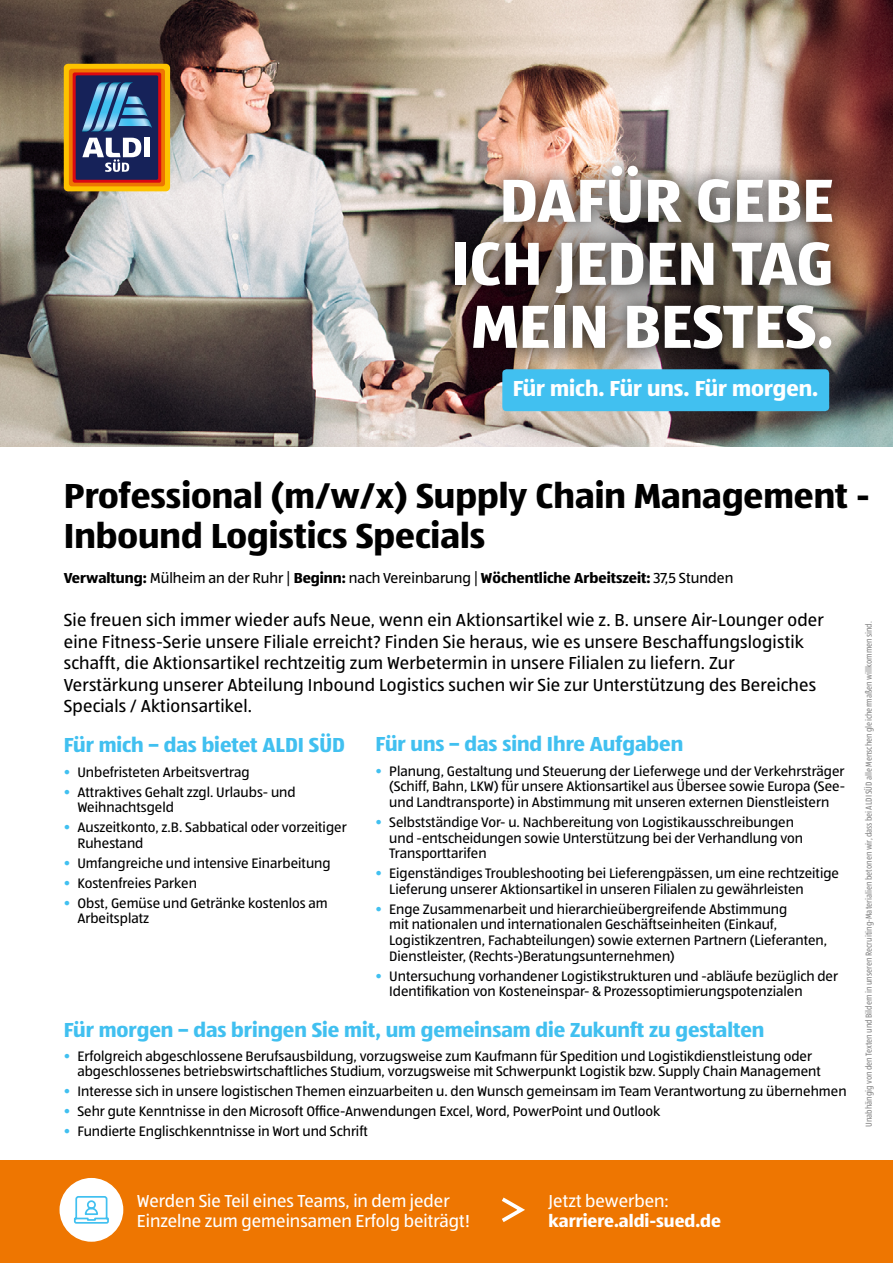
<style>
.page{position:relative;width:893px;height:1263px;background:#fff}
.page>*{position:absolute;margin:0;border:0;box-sizing:border-box;transform-origin:0 0}
.t1{font:700 63px/63px "ALDISUEDOT";color:#fff;text-align:right}
.t2{font:700 36px/39.6px "ALDISUEDOT";color:#000}
.t3{font:700 22.5px "ALDISUEDOT";color:#fff}
.t4{font:700 21px "ALDISUEDOT";color:#41c0f0}
.t5{font:18px/21.5px "ALDISUEDOT";letter-spacing:.01em;color:#000}
.t6{font:18px/19.5px "ALDISUEDOT";color:#fff}
.t7{font:700 18px "ALDISUEDOT";color:#fff}
.t8{font:15px "ALDISUEDOT";color:#000}
.t9{font:14.25px/15.6px "ALDISUEDOT";color:#020203}
.t10{font:14.25px/15.6px "ALDISUEDOT";color:#000}
.t11{font:condensed 9px "ALDISUEDOT";color:#878787}
.s1{font-weight:700}
.s2{color:#41c0f0}
.s3{color:#000}
.s4{color:#020203}
</style>
<div class="page">
<img style="left:0;top:0;width:893px;height:446px">
<div style="left:437px;top:149px;width:412px;height:218px;background:#000;opacity:.75"></div>
<div style="left:502px;top:369px;width:327px;height:42px;background:#41c0f0;border-radius:4px"></div>
<div style="left:64px;top:64px;width:106px;height:127px;background:#fdc300;border-radius:4px"></div>
<svg style="left:69px;top:69px;width:96px;height:117px"></svg>
<svg style="left:73px;top:72px;width:88px;height:111px"></svg>
<div style="left:76px;top:75px;width:82px;height:105px;background:#162259;border-radius:2px"></div>
<div style="left:144px;top:138px;width:6px;height:19px;background:#fff"></div>
<svg style="left:82px;top:138px;width:59px;height:34px"></svg>
<svg style="left:82px;top:82px;width:70px;height:49px"></svg>
<div style="left:0;top:1161px;width:893px;height:102px;background:#ee7601"></div>
<div style="left:60px;top:1178px;width:63px;height:64px;background:#fff;border-radius:50%"></div>
<svg style="left:73px;top:1196px;width:36px;height:28px"></svg>
<svg style="left:501px;top:1197px;width:24px;height:25px"></svg>
<h1 class="t1" style="left:451px;top:167px;width:384px">DAFÜR GEBE<br>ICH JEDEN TAG<br>MEIN BESTES.</h1>
<h3 class="t3" style="left:513px;top:373px;width:307px">Für mich. Für uns. Für morgen.</h3>
<h2 class="t2" style="left:64px;top:475px;width:807px">Professional (m/w/x) Supply Chain Management -<br>Inbound Logistics Specials</h2>
<p class="t8" style="left:64px;top:568px;width:671px"><span class="s1">Verwaltung:</span> Mülheim an der Ruhr | <span class="s1">Beginn:</span> nach Vereinbarung | <span class="s1">Wöchentliche Arbeitszeit:</span> 37,5 Stunden</p>
<p class="t5" style="left:64px;top:609px;width:761px">Sie freuen sich immer wieder aufs Neue, wenn ein Aktionsartikel wie z. B. unsere Air-Lounger oder eine Fitness-Serie unsere Filiale erreicht? Finden Sie heraus, wie es unsere Beschaffungslogistik schafft, die Aktionsartikel rechtzeitig zum Werbetermin in unsere Filialen zu liefern. Zur Verstärkung unserer Abteilung Inbound Logistics suchen wir Sie zur Unterstützung des Bereiches Specials / Aktionsartikel.</p>
<h3 class="t4" style="left:376px;top:730px;width:309px">Für uns – das sind Ihre Aufgaben</h3>
<p class="t9" style="left:389px;top:762px;width:457px;text-align:justify;text-indent:-14px"><span class="s2">•</span> <span class="s3">P</span>lanung, Gestaltung und Steuerung der Lieferwege und der Verkehrsträger (Schiff, Bahn, LKW) für unsere Aktionsartikel aus Übersee sowie Europa (See&shy;und Landtransporte) in Abstimmung mit unseren externen Dienstleistern</p>
<p class="t9" style="left:389px;top:814px;width:415px;text-indent:-14px"><span class="s2">•</span> Selbstständige Vor- u. Nachbereitung von Logistikausschreibungen und -entscheidungen sowie Unterstützung bei der Verhandlung von<br>Transporttarifen</p>
<p class="t9" style="left:389px;top:865px;width:451px;text-indent:-14px"><span class="s2">•</span> Eigenständiges Troubleshooting bei Lieferengpässen, um eine rechtzeitige<br>Lieferung unserer Aktionsartikel in unseren Filialen zu gewährleisten</p>
<p class="t9" style="left:389px;top:901px;width:439px;text-indent:-14px"><span class="s2">•</span> Enge Zusammenarbeit und hierarchieübergreifende Abstimmung<br>mit nationalen und internationalen Geschäftseinheiten (Einkauf, Logistikzentren, Fachabteilungen) sowie externen Partnern (Lieferanten, Dienstleister, (Rechts-)Beratungsunternehmen)</p>
<p class="t9" style="left:389px;top:968px;width:450px;text-indent:-14px"><span class="s2">•</span> Untersuchung vorhandener Logistikstrukturen und -abläufe bezüglich der<br>Identifikation von Kosteneinspar- &amp; Prozessoptimierungspotenzialen</p>
<p class="t11" style="left:863px;top:1127px;width:507px;rotate:-90deg">Unabhängig von den Texten und Bildern in unseren Recruiting-Materialien betonen wir, dass bei ALDI SÜD alle Menschen gleichermaßen willkommen sind.</p>
<h3 class="t4" style="left:64px;top:731px;width:283px">Für mich – das bietet ALDI SÜD</h3>
<p class="t10" style="left:64px;top:764px;width:187px"><span class="s2">•</span> Unbefristeten Arbeitsvertrag</p>
<p class="t10" style="left:77px;top:783px;width:220px;text-indent:-14px"><span class="s2">•</span> Attraktives Gehalt zzgl. Urlaubs- und<br>Weihnachtsgeld</p>
<p class="t10" style="left:77px;top:819px;width:271px;text-indent:-14px"><span class="s2">•</span> Auszeitkonto, z.B. Sabbatical oder vorzeitiger<br>Ruhestand</p>
<p class="t10" style="left:64px;top:855px;width:268px"><span class="s2">•</span> Umfangreiche und intensive Einarbeitung</p>
<p class="t10" style="left:64px;top:875px;width:135px"><span class="s2">•</span> Kostenfreies Parken</p>
<p class="t10" style="left:77px;top:894px;width:252px;text-indent:-14px"><span class="s2">•</span> Obst, Gemüse und Getränke kostenlos am<br>Arbeitsplatz</p>
<h3 class="t4" style="left:64px;top:1015px;width:702px">Für morgen – das bringen Sie mit, um gemeinsam die Zukunft zu gestalten</h3>
<p class="t10" style="left:77px;top:1048px;width:745px;text-indent:-14px"><span class="s2">•</span> <span class="s4">E</span>rfolgreich abgeschlossene Berufsausbildung, vorzugsweise zum Kaufmann für Spedition und Logistikdienstleistung oder abgeschlossenes betriebswirtschaftliches Studium, vorzugsweise mit Schwerpunkt Logistik bzw. Supply Chain Management</p>
<p class="t10" style="left:64px;top:1083px;width:784px"><span class="s2">•</span> Interesse sich in unsere logistischen Themen einzuarbeiten u. den Wunsch gemeinsam im Team Verantwortung zu übernehmen</p>
<p class="t10" style="left:64px;top:1103px;width:598px"><span class="s2">•</span> Sehr gute Kenntnisse in den Microsoft Office-Anwendungen Excel, Word, PowerPoint und Outlook</p>
<p class="t10" style="left:64px;top:1123px;width:306px"><span class="s2">•</span> Fundierte Englischkenntnisse in Wort und Schrift</p>
<p class="t6" style="left:137px;top:1191px;width:335px">Werden Sie Teil eines Teams, in dem jeder<br>Einzelne zum gemeinsamen Erfolg beiträgt!</p>
<p class="t6" style="left:549px;top:1191px;width:122px">Jetzt bewerben:</p>
<p class="t7" style="left:549px;top:1208px;width:174px">karriere.aldi-sued.de</p>
</div>
